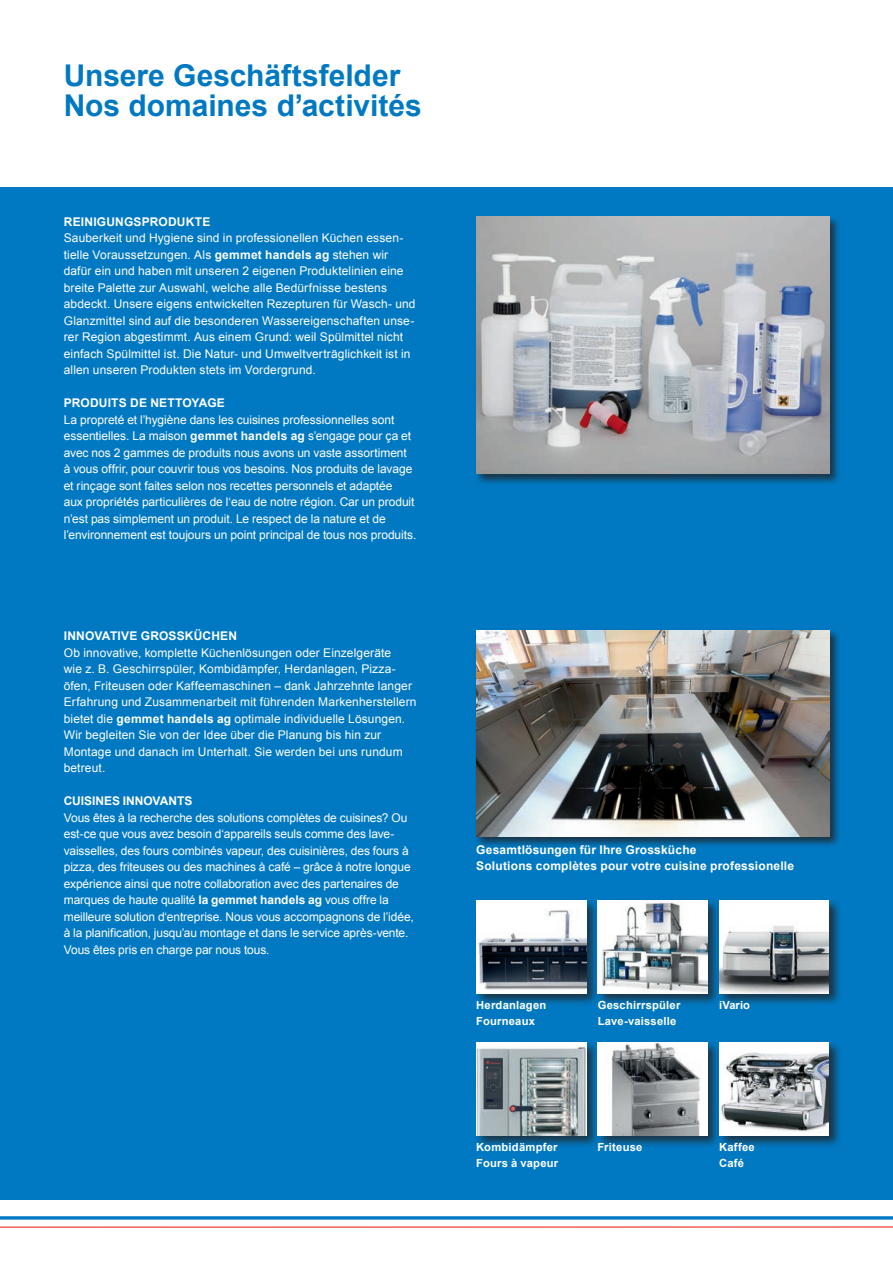
<style>
.page{position:relative;width:893px;height:1263px;background:#fff}
.page>*{position:absolute;margin:0;border:0;box-sizing:border-box;transform-origin:0 0}
.t1{font:700 30px "Arial";color:#0079c2}
.t2{font:12px/16.5px "Arial";letter-spacing:.005em;color:#fff}
.t3{font:700 12px "Arial";letter-spacing:.015em;color:#fff}
.t4{font:700 12px "Arial";letter-spacing:-.005em;color:#fff}
.t5{font:700 11.25px "Arial";letter-spacing:.02em;color:#fff}
.s1{font-weight:700}
</style>
<div class="page">
<svg style="left:0;top:1219px;width:893px;height:9px"></svg>
<svg style="left:0;top:1199px;width:893px;height:20px"></svg>
<div style="left:0;top:187px;width:893px;height:1012px;background:#0079c2"></div>
<div style="left:475px;top:628px;width:366px;height:220px;background:#231f20;opacity:.75"></div>
<img style="left:476px;top:630px;width:353px;height:207px">
<div style="left:596px;top:898px;width:125px;height:108px;background:#231f20;opacity:.75"></div>
<img style="left:599px;top:900px;width:108px;height:93px">
<div style="left:474px;top:898px;width:125px;height:108px;background:#231f20;opacity:.75"></div>
<img style="left:476px;top:900px;width:110px;height:93px">
<div style="left:717px;top:898px;width:125px;height:108px;background:#231f20;opacity:.75"></div>
<img style="left:719px;top:900px;width:110px;height:93px">
<div style="left:474px;top:1040px;width:125px;height:108px;background:#231f20;opacity:.75"></div>
<img style="left:476px;top:1042px;width:110px;height:93px">
<div style="left:596px;top:1040px;width:125px;height:108px;background:#231f20;opacity:.75"></div>
<img style="left:598px;top:1042px;width:109px;height:93px">
<div style="left:717px;top:1040px;width:125px;height:108px;background:#231f20;opacity:.75"></div>
<img style="left:719px;top:1042px;width:110px;height:93px">
<div style="left:475px;top:215px;width:366px;height:270px;background:#231f20;opacity:.75"></div>
<img style="left:476px;top:217px;width:353px;height:257px">
<p class="t1" style="left:64px;top:55px;width:338px">Unsere Geschäftsfelder</p>
<p class="t1" style="left:64px;top:85px;width:360px">Nos domaines d’activités</p>
<p class="t3" style="left:64px;top:213px;width:148px">REINIGUNGSPRODUKTE</p>
<p class="t2" style="left:64px;top:230px;width:353px">Sauberkeit und Hygiene sind in professionellen Küchen essen&shy;tielle Voraussetzungen. Als <span class="s1">gemmet handels ag</span> stehen wir dafür ein und haben mit unseren 2 eigenen Produktelinien eine breite Palette zur Auswahl, welche alle Bedürfnisse bestens abdeckt. Unsere eigens entwickelten Rezepturen für Wasch- und Glanzmittel sind auf die besonderen Wassereigenschaften unse&shy;rer Region abgestimmt. Aus einem Grund: weil Spülmittel nicht einfach Spülmittel ist. Die Natur- und Umweltverträglichkeit ist in allen unseren Produkten stets im Vordergrund.</p>
<p class="t3" style="left:64px;top:395px;width:163px">PRODUITS DE NETTOYAGE</p>
<p class="t2" style="left:64px;top:411px;width:354px">La propreté et l’hygiène dans les cuisines professionnelles sont essentielles. La maison <span class="s1">gemmet handels ag</span> s’engage pour ça et avec nos 2 gammes de produits nous avons un vaste assortiment à vous offrir, pour couvrir tous vos besoins. Nos produits de lavage et rinçage sont faites selon nos recettes personnels et adaptée<br>aux propriétés particulières de l‘eau de notre région. Car un produit n’est pas simplement un produit. Le respect de la nature et de l’environnement est toujours un point principal de tous nos produits.</p>
<p class="t3" style="left:64px;top:628px;width:175px">INNOVATIVE GROSSKÜCHEN</p>
<p class="t2" style="left:64px;top:644px;width:354px">Ob innovative, komplette Küchenlösungen oder Einzelgeräte<br>wie z. B. Geschirrspüler, Kombidämpfer, Herdanlagen, Pizza&shy;öfen, Friteusen oder Kaffeemaschinen – dank Jahrzehnte langer Erfahrung und Zusammenarbeit mit führenden Markenherstellern bietet die <span class="s1">gemmet handels ag</span> optimale individuelle Lösungen.<br>Wir begleiten Sie von der Idee über die Planung bis hin zur Montage und danach im Unterhalt. Sie werden bei uns rundum betreut.</p>
<p class="t4" style="left:64px;top:793px;width:130px">CUISINES INNOVANTS</p>
<p class="t2" style="left:64px;top:809px;width:351px">Vous êtes à la recherche des solutions complètes de cuisines? Ou est-ce que vous avez besoin d‘appareils seuls comme des lave&shy;vaisselles, des fours combinés vapeur, des cuisinières, des fours à pizza, des friteuses ou des machines à café – grâce à notre longue expérience ainsi que notre collaboration avec des partenaires de marques de haute qualité <span class="s1">la gemmet handels ag</span> vous offre la meilleure solution d‘entreprise. Nous vous accompagnons de l’idée, à la planification, jusqu’au montage et dans le service après-vente.<br>Vous êtes pris en charge par nous tous.</p>
<p class="t3" style="left:476px;top:842px;width:222px">Gesamtlösungen für Ihre Grossküche</p>
<p class="t3" style="left:476px;top:858px;width:319px">Solutions complètes pour votre cuisine professionelle</p>
<p class="t5" style="left:476px;top:998px;width:72px">Herdanlagen</p>
<p class="t5" style="left:476px;top:1013px;width:60px">Fourneaux</p>
<p class="t5" style="left:598px;top:998px;width:84px">Geschirrspüler</p>
<p class="t5" style="left:598px;top:1013px;width:80px">Lave-vaisselle</p>
<p class="t5" style="left:719px;top:998px;width:32px">iVario</p>
<p class="t5" style="left:476px;top:1140px;width:83px">Kombidämpfer</p>
<p class="t5" style="left:476px;top:1155px;width:83px">Fours à vapeur</p>
<p class="t5" style="left:598px;top:1140px;width:46px">Friteuse</p>
<p class="t5" style="left:719px;top:1140px;width:37px">Kaffee</p>
<p class="t5" style="left:719px;top:1155px;width:26px">Café</p>
</div>
